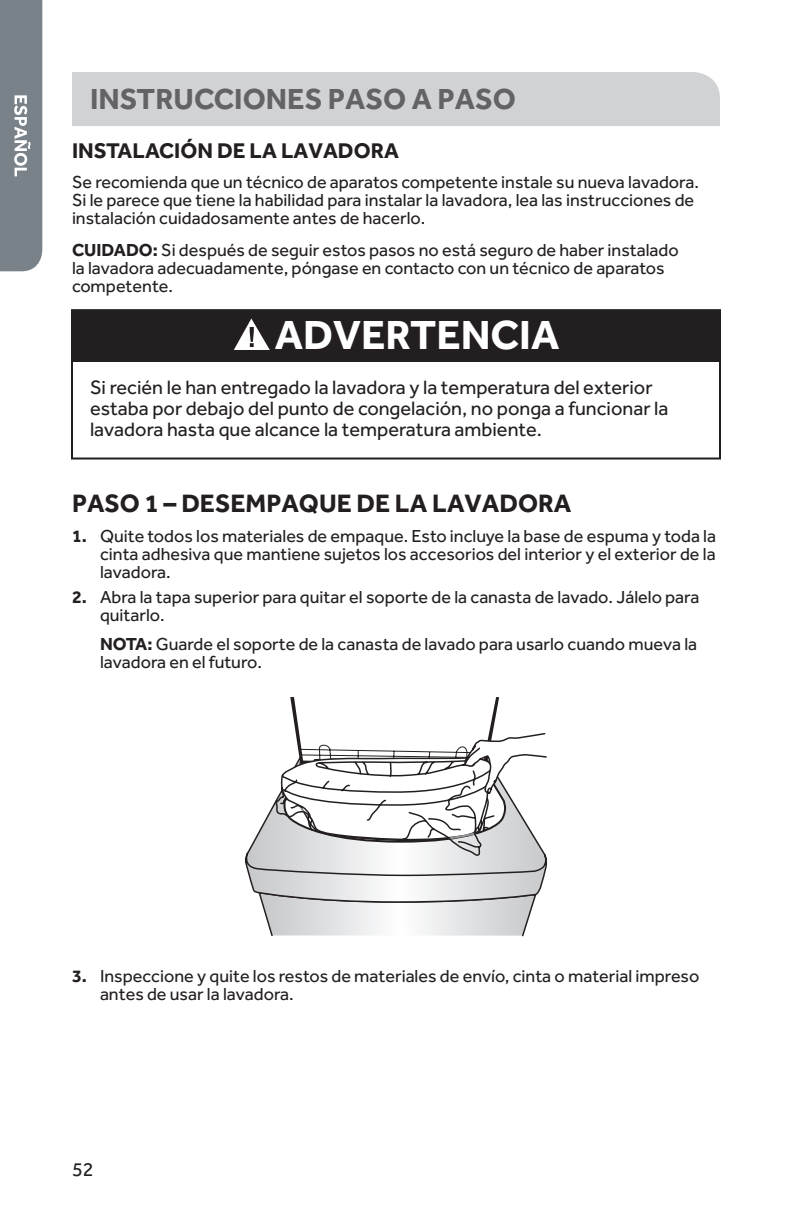
<style>
.page{position:relative;width:792px;height:1224px;background:#fff}
.page>*{position:absolute;margin:0;border:0;box-sizing:border-box;transform-origin:0 0}
.t1{font:700 42px "Effra";color:#fff}
.t2{font:700 30px "Effra";color:#636366}
.t3{font:700 26px "Effra";color:#231f20}
.t4{font:700 22px "Effra";color:#231f20}
.t5{font:20px/21px "Effra";color:#231f20}
.t6{font:18px/18px "Effra";color:#231f20}
.s1{font-weight:700}
</style>
<div class="page">
<svg style="left:0;top:0;width:42px;height:271px;background:#80878f"></svg>
<div style="left:72px;top:72px;width:648px;height:54px;background:#d1d2d4"></div>
<div style="left:71px;top:309px;width:650px;height:151px;border:2px solid #231f20"></div>
<div style="left:72px;top:310px;width:648px;height:52px;background:#231f20"></div>
<svg style="left:234px;top:319px;width:36px;height:31px"></svg>
<svg style="left:262px;top:904px;width:272px;height:32px"></svg>
<svg style="left:245px;top:803px;width:298px;height:101px"></svg>
<svg style="left:274px;top:697px;width:273px;height:186px"></svg>
<h2 class="t2" style="left:90px;top:81px;width:428px">INSTRUCCIONES PASO A PASO</h2>
<p class="t4" style="left:72px;top:138px;width:21px">INSTALACIÓN</p>
<p class="t4" style="left:217px;top:138px;width:123px">DE LALAVADORA</p>
<p class="t6" style="left:72px;top:172px;width:628px">Se recomienda que un técnico de aparatos competente instale su nueva lavadora.<br>Si le parece que tiene la habilidad para instalar la lavadora, lea las instrucciones de instalación cuidadosamente antes de hacerlo.</p>
<p class="t6" style="left:72px;top:240px;width:608px"><span class="s1">CUIDADO:</span> Si después de seguir estos pasos no está seguro de haber instalado la lavadora adecuadamente, póngase en contacto con un técnico de aparatos competente.</p>
<h1 class="t1" style="left:275px;top:310px;width:286px">ADVERTENCIA</h1>
<p class="t5" style="left:90px;top:376px;width:580px">Si recién le han entregado la lavadora y la temperatura del exterior estaba por debajo del punto de congelación, no ponga a funcionar la lavadora hasta que alcance la temperatura ambiente.</p>
<h3 class="t3" style="left:72px;top:488px;width:34px">PASO</h3>
<h3 class="t3" style="left:145px;top:488px;width:73px">1 – DESEMPA</h3>
<h3 class="t3" style="left:299px;top:488px;width:202px">QUEDE LALAVADORA</h3>
<p class="t6" style="left:100px;top:527px;width:618px;text-align:justify;text-indent:-28px"><span class="s1">1.</span> Quite todos los materiales de empaque. Esto incluye la base de espuma y toda la cinta adhesiva que mantiene sujetos los accesorios del interior y el exterior de la lavadora.</p>
<p class="t6" style="left:100px;top:588px;width:601px;text-indent:-28px"><span class="s1">2.</span> Abra la tapa superior para quitar el soporte de la canasta de lavado. Jálelo para quitarlo.</p>
<p class="t6" style="left:100px;top:635px;width:599px"><span class="s1">NOTA:</span> Guarde el soporte de la canasta de lavado para usarlo cuando mueva la lavadora en el futuro.</p>
<p class="t6" style="left:100px;top:967px;width:601px;text-indent:-28px"><span class="s1">3.</span> Inspeccione y quite los restos de materiales de envío, cinta o material impreso antes de usar la lavadora.</p>
<p class="t5" style="left:72px;top:1158px;width:23px">52</p>
</div>
